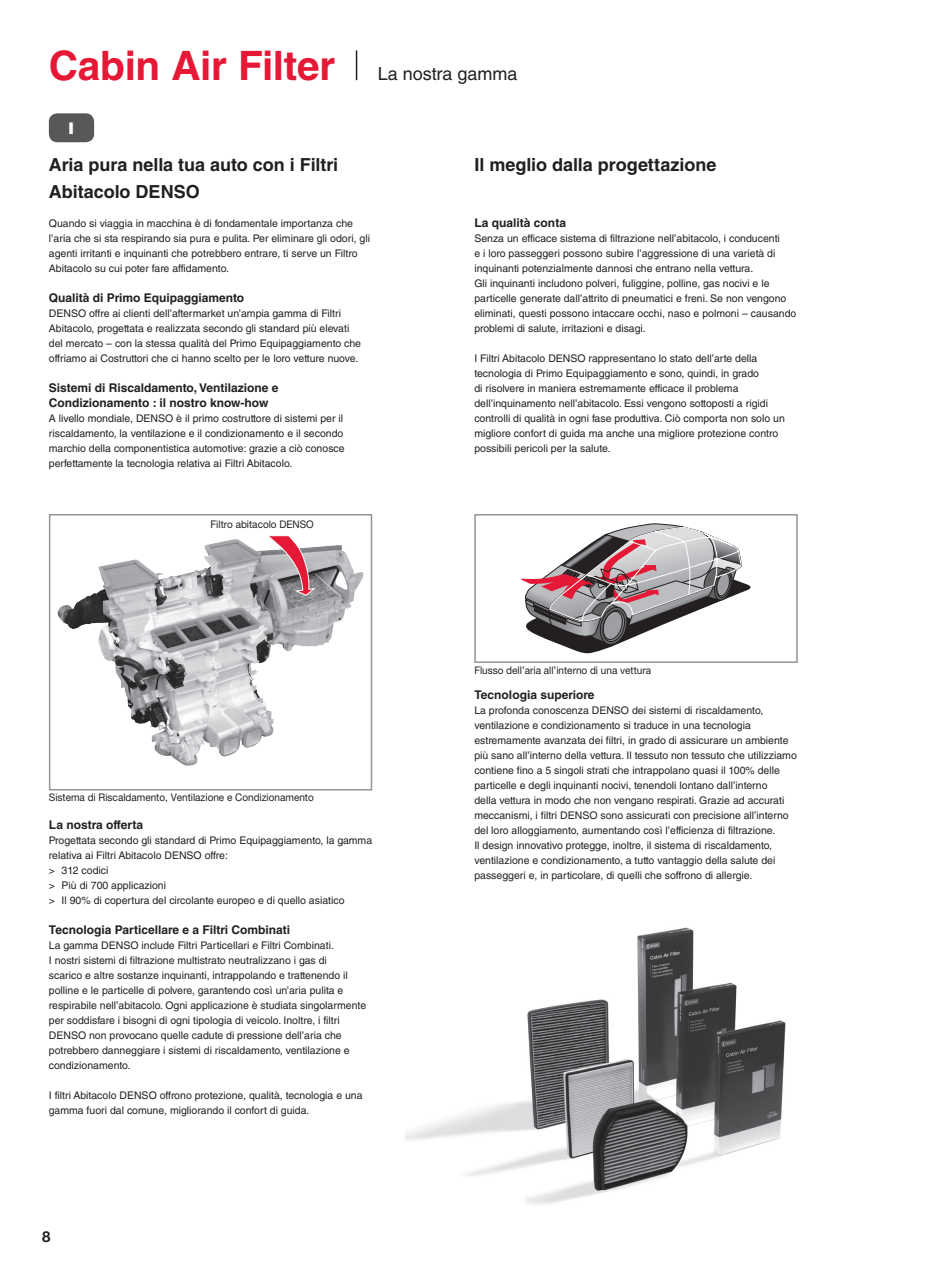
<style>
.page{position:relative;width:933px;height:1262px;background:#fff}
.page>*{position:absolute;margin:0;border:0;box-sizing:border-box;transform-origin:0 0}
.t1{font:700 40.5px "Helvetica LT Std";letter-spacing:-.01em;color:#e51836}
.t2{font:700 18px "Helvetica LT Std";letter-spacing:-.005em;color:#231f20}
.t3{font:18px "Helvetica LT Std";letter-spacing:-.005em;color:#231f20}
.t4{font:700 16.5px "Stone Sans Std";color:#fff}
.t5{font:700 15px "Helvetica Neue LT Pro";color:#231f20}
.t6{font:700 12px/15px "Helvetica LT Std";color:#231f20}
.t7{font:10.5px/15px "Helvetica LT Std";color:#231f20}
.t8{font:10.5px "Helvetica Neue LT Pro";color:#231f20;scale:.95 1}
</style>
<div class="page">
<div style="left:49px;top:113px;width:45px;height:29px;background:#57585a;border-radius:9px"></div>
<hr style="left:356px;top:50px;width:1px;height:30px;background:#231f20">
<svg style="left:521px;top:523px;width:229px;height:130px"></svg>
<div style="left:474px;top:514px;width:323px;height:149px;border:2px solid #939598"></div>
<img style="left:57px;top:539px;width:178px;height:226px">
<div style="left:49px;top:514px;width:323px;height:276px;border:2px solid #939598"></div>
<svg style="left:266px;top:535px;width:49px;height:61px"></svg>
<img style="left:405px;top:927px;width:381px;height:278px">
<h1 class="t1" style="left:49px;top:41px;width:288px">Cabin Air Filter</h1>
<h3 class="t4" style="left:69px;top:118px;width:7px">I</h3>
<h2 class="t3" style="left:378px;top:63px;width:141px">La nostra gamma</h2>
<h2 class="t2" style="left:49px;top:153px;width:291px">Aria pura nella tua auto con i Filtri</h2>
<h2 class="t2" style="left:474px;top:153px;width:243px">Il meglio dalla progettazione</h2>
<h2 class="t2" style="left:49px;top:180px;width:152px">Abitacolo DENSO</h2>
<p class="t7" style="left:49px;top:216px;width:323px">Quando si viaggia in macchina è di fondamentale importanza che l’aria che si sta respirando sia pura e pulita. Per eliminare gli odori, gli agenti irritanti e inquinanti che potrebbero entrare, ti serve un Filtro Abitacolo su cui poter fare affidamento.</p>
<p class="t6" style="left:49px;top:290px;width:197px">Qualità di Primo Equipaggiamento</p>
<p class="t7" style="left:49px;top:306px;width:314px">DENSO offre ai clienti dell’aftermarket un’ampia gamma di Filtri Abitacolo, progettata e realizzata secondo gli standard più elevati del mercato – con la stessa qualità del Primo Equipaggiamento che offriamo ai Costruttori che ci hanno scelto per le loro vetture nuove.</p>
<p class="t6" style="left:49px;top:380px;width:231px">Sistemi di Riscaldamento, Ventilazione e<br>Condizionamento : il nostro know-how</p>
<p class="t7" style="left:49px;top:411px;width:297px">A livello mondiale, DENSO è il primo costruttore di sistemi per il riscaldamento, la ventilazione e il condizionamento e il secondo marchio della componentistica automotive: grazie a ciò conosce perfettamente la tecnologia relativa ai Filtri Abitacolo.</p>
<p class="t8" style="left:210px;top:518px;width:110px">Filtro abitacolo DENSO</p>
<p class="t8" style="left:49px;top:791px;width:280px">Sistema di Riscaldamento, Ventilazione e Condizionamento</p>
<p class="t6" style="left:49px;top:817px;width:96px">La nostra offerta</p>
<p class="t7" style="left:49px;top:832px;width:325px">Progettata secondo gli standard di Primo Equipaggiamento, la gamma relativa ai Filtri Abitacolo DENSO offre:<br>&gt; 312 codici<br>&gt; Più di 700 applicazioni<br>&gt; Il 90% di copertura del circolante europeo e di quello asiatico</p>
<p class="t6" style="left:49px;top:922px;width:243px">Tecnologia Particellare e a Filtri Combinati</p>
<p class="t7" style="left:49px;top:937px;width:319px">La gamma DENSO include Filtri Particellari e Filtri Combinati.<br>I nostri sistemi di filtrazione multistrato neutralizzano i gas di<br>scarico e altre sostanze inquinanti, intrappolando e trattenendo il polline e le particelle di polvere, garantendo così un’aria pulita e respirabile nell’abitacolo. Ogni applicazione è studiata singolarmente per soddisfare i bisogni di ogni tipologia di veicolo. Inoltre, i filtri DENSO non provocano quelle cadute di pressione dell’aria che potrebbero danneggiare i sistemi di riscaldamento, ventilazione e condizionamento.</p>
<p class="t7" style="left:49px;top:1087px;width:315px">I filtri Abitacolo DENSO offrono protezione, qualità, tecnologia e una gamma fuori dal comune, migliorando il confort di guida.</p>
<h3 class="t5" style="left:42px;top:1230px;width:10px">8</h3>
<p class="t6" style="left:474px;top:215px;width:93px">La qualità conta</p>
<p class="t7" style="left:474px;top:231px;width:323px">Senza un efficace sistema di filtrazione nell’abitacolo, i conducenti<br>e i loro passeggeri possono subire l’aggressione di una varietà di inquinanti potenzialmente dannosi che entrano nella vettura.<br>Gli inquinanti includono polveri, fuliggine, polline, gas nocivi e le particelle generate dall’attrito di pneumatici e freni. Se non vengono eliminati, questi possono intaccare occhi, naso e polmoni – causando problemi di salute, irritazioni e disagi.</p>
<p class="t7" style="left:474px;top:351px;width:312px">I Filtri Abitacolo DENSO rappresentano lo stato dell’arte della tecnologia di Primo Equipaggiamento e sono, quindi, in grado<br>di risolvere in maniera estremamente efficace il problema dell’inquinamento nell’abitacolo. Essi vengono sottoposti a rigidi controlli di qualità in ogni fase produttiva. Ciò comporta non solo un migliore confort di guida ma anche una migliore protezione contro possibili pericoli per la salute.</p>
<p class="t8" style="left:474px;top:664px;width:187px">Flusso dell’aria all’interno di una vettura</p>
<p class="t6" style="left:474px;top:687px;width:122px">Tecnologia superiore</p>
<p class="t7" style="left:474px;top:703px;width:324px">La profonda conoscenza DENSO dei sistemi di riscaldamento, ventilazione e condizionamento si traduce in una tecnologia estremamente avanzata dei filtri, in grado di assicurare un ambiente più sano all’interno della vettura. Il tessuto non tessuto che utilizziamo contiene fino a 5 singoli strati che intrappolano quasi il 100% delle particelle e degli inquinanti nocivi, tenendoli lontano dall’interno<br>della vettura in modo che non vengano respirati. Grazie ad accurati meccanismi, i filtri DENSO sono assicurati con precisione all’interno del loro alloggiamento, aumentando così l’efficienza di filtrazione.<br>Il design innovativo protegge, inoltre, il sistema di riscaldamento, ventilazione e condizionamento, a tutto vantaggio della salute dei passeggeri e, in particolare, di quelli che soffrono di allergie.</p>
</div>
